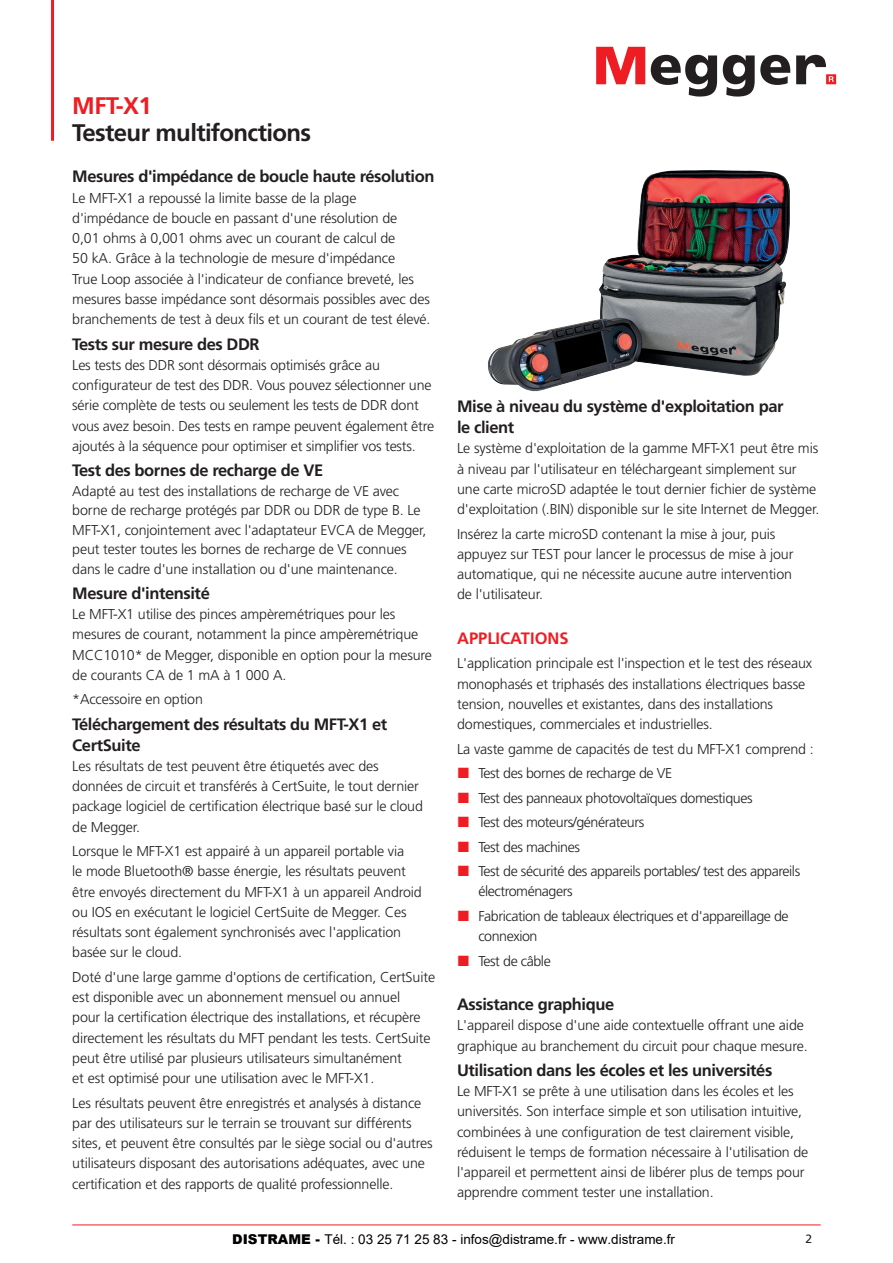
<style>
.page{position:relative;width:893px;height:1263px;background:#fff}
.page>*{position:absolute;margin:0;border:0;box-sizing:border-box;transform-origin:0 0}
.t1{font:700 24px "Frutiger LT Pro";letter-spacing:-.025em;color:#231f20}
.t2{font:700 24px "Frutiger LT Pro";color:#ee1d23}
.t3{font:700 16.5px/21px "Frutiger LT Pro";letter-spacing:-.025em;color:#231f20}
.t4{font:700 16.5px "Frutiger LT Pro";color:#ee1d23}
.t5{font:300 14.25px/20.2px "Frutiger LT Pro";letter-spacing:-.01em;color:#231f20}
.t6{font:300 14.25px/24.5px "Frutiger LT Pro";letter-spacing:-.03em;color:#231f20}
.t7{font:13.5px "Arial";color:#000}
.t8{font:12px "Frutiger LT Pro";color:#231f20}
.s1{font-weight:900}
.s2{font-style:inherit}
</style>
<div class="page">
<hr style="left:51px;top:0;width:3px;height:141px;background:#ee1d23">
<svg style="left:596px;top:47px;width:49px;height:37px"></svg>
<svg style="left:651px;top:55px;width:66px;height:42px"></svg>
<svg style="left:723px;top:55px;width:67px;height:42px"></svg>
<svg style="left:796px;top:55px;width:40px;height:29px"></svg>
<hr style="left:72px;top:1225px;width:749px;height:1px;background:#ee1d23">
<img style="left:487px;top:170px;width:303px;height:222px">
<h1 class="t2" style="left:72px;top:91px;width:81px">MFT-X1</h1>
<h1 class="t1" style="left:72px;top:118px;width:240px">Testeur multifonctions</h1>
<p class="t3" style="left:72px;top:166px;width:364px">Mesures d'impédance de boucle haute résolution</p>
<p class="t5" style="left:72px;top:188px;width:360px">Le MFT-X1 a repoussé la limite basse de la plage d'impédance de boucle en passant d'une résolution de<br>0,01 ohms à 0,001 ohms avec un courant de calcul de<br>50 kA. Grâce à la technologie de mesure d'impédance<br>True Loop associée à l'indicateur de confiance breveté, les mesures basse impédance sont désormais possibles avec des branchements de test à deux fils et un courant de test élevé.</p>
<p class="t3" style="left:72px;top:333px;width:189px">Tests sur mesure des DDR</p>
<p class="t5" style="left:72px;top:355px;width:363px">Les tests des DDR sont désormais optimisés grâce au configurateur de test des DDR. Vous pouvez sélectionner une série complète de tests ou seulement les tests de DDR dont vous avez besoin. Des tests en rampe peuvent également être ajoutés à la séquence pour optimiser et simplifier vos tests.</p>
<p class="t3" style="left:72px;top:460px;width:252px">Test des bornes de recharge de VE</p>
<p class="t5" style="left:72px;top:481px;width:356px;line-height:19.5px">Adapté au test des installations de recharge de VE avec borne de recharge protégés par DDR ou DDR de type B. Le MFT-X1, conjointement avec l'adaptateur EVCA de Megger, peut tester toutes les bornes de recharge de VE connues dans le cadre d'une installation ou d'une maintenance.</p>
<p class="t3" style="left:72px;top:582px;width:139px">Mesure d'intensité</p>
<p class="t5" style="left:72px;top:604px;width:361px">Le MFT-X1 utilise des pinces ampèremétriques pour les mesures de courant, notamment la pince ampèremétrique MCC1010* de Megger, disponible en option pour la mesure de courants CA de 1 mA à 1 000 A.</p>
<p class="t5" style="left:72px;top:689px;width:132px">*Accessoire en option</p>
<p class="t3" style="left:72px;top:713px;width:317px">Téléchargement des résultats du MFT-X1 et<br>CertSuite</p>
<p class="t5" style="left:72px;top:756px;width:352px">Les résultats de test peuvent être étiquetés avec des données de circuit et transférés à CertSuite, le tout dernier package logiciel de certification électrique basé sur le cloud de Megger.</p>
<p class="t5" style="left:72px;top:841px;width:351px">Lorsque le MFT-X1 est appairé à un appareil portable via<br>le mode Bluetooth® basse énergie, les résultats peuvent être envoyés directement du MFT-X1 à un appareil Android ou IOS en exécutant le logiciel CertSuite de Megger. Ces résultats sont également synchronisés avec l'application basée sur le cloud.</p>
<p class="t5" style="left:72px;top:967px;width:364px">Doté d'une large gamme d'options de certification, CertSuite est disponible avec un abonnement mensuel ou annuel<br>pour la certification électrique des installations, et récupère directement les résultats du MFT pendant les tests. CertSuite peut être utilisé par plusieurs utilisateurs simultanément<br>et est optimisé pour une utilisation avec le MFT-X1.</p>
<p class="t5" style="left:72px;top:1092px;width:362px">Les résultats peuvent être enregistrés et analysés à distance par des utilisateurs sur le terrain se trouvant sur différents sites, et peuvent être consultés par le siège social ou d'autres utilisateurs disposant des autorisations adéquates, avec une certification et des rapports de qualité professionnelle.</p>
<p class="t3" style="left:457px;top:396px;width:328px">Mise à niveau du système d'exploitation par le client</p>
<p class="t5" style="left:457px;top:438px;width:364px">Le système d'exploitation de la gamme MFT-X1 peut être mis à niveau par l'utilisateur en téléchargeant simplement sur une carte microSD adaptée le tout dernier fichier de système d'exploitation (.BIN) disponible sur le site Internet de Megger.</p>
<p class="t5" style="left:457px;top:524px;width:338px">Insérez la carte microSD contenant la mise à jour, puis appuyez sur TEST pour lancer le processus de mise à jour automatique, qui ne nécessite aucune autre intervention de l'utilisateur.</p>
<p class="t4" style="left:457px;top:628px;width:113px">APPLICATIONS</p>
<p class="t5" style="left:457px;top:653px;width:356px">L'application principale est l'inspection et le test des réseaux monophasés et triphasés des installations électriques basse tension, nouvelles et existantes, dans des installations domestiques, commerciales et industrielles.</p>
<p class="t6" style="left:478px;top:736px;width:337px;text-indent:-21px">La vaste gamme de capacités de test du MFT-X1 comprend :<br>Test des bornes de recharge de VE<br>Test des panneaux photovoltaïques domestiques<br>Test des moteurs/générateurs<br>Test des machines<br>Test de sécurité des appareils portables/ test des appareils</p>
<p class="t6" style="left:478px;top:879px;width:312px">électroménagers<br>Fabrication de tableaux électriques et d'appareillage de</p>
<p class="t6" style="left:478px;top:924px;width:74px">connexion<br>Test de câble</p>
<p class="t3" style="left:457px;top:994px;width:159px">Assistance graphique</p>
<p class="t5" style="left:457px;top:1015px;width:352px">L'appareil dispose d'une aide contextuelle offrant une aide graphique au branchement du circuit pour chaque mesure.</p>
<p class="t3" style="left:457px;top:1060px;width:317px">Utilisation dans les écoles et les universités</p>
<p class="t5" style="left:457px;top:1081px;width:353px">Le MFT-X1 se prête à une utilisation dans les écoles et les universités. Son interface simple et son utilisation intuitive, combinées à une configuration de test clairement visible, réduisent le temps de formation nécessaire à l'utilisation de l'appareil et permettent ainsi de libérer plus de temps pour apprendre comment tester une installation.</p>
<p class="t7" style="left:232px;top:1230px;width:444px"><span class="s1">DISTRAME -</span> T<span class="s2">é</span>l. : 03 25 71 25 83 - infos@distrame.fr - www.distrame.fr</p>
<p class="t8" style="left:805px;top:1231px;width:8px">2</p>
</div>
